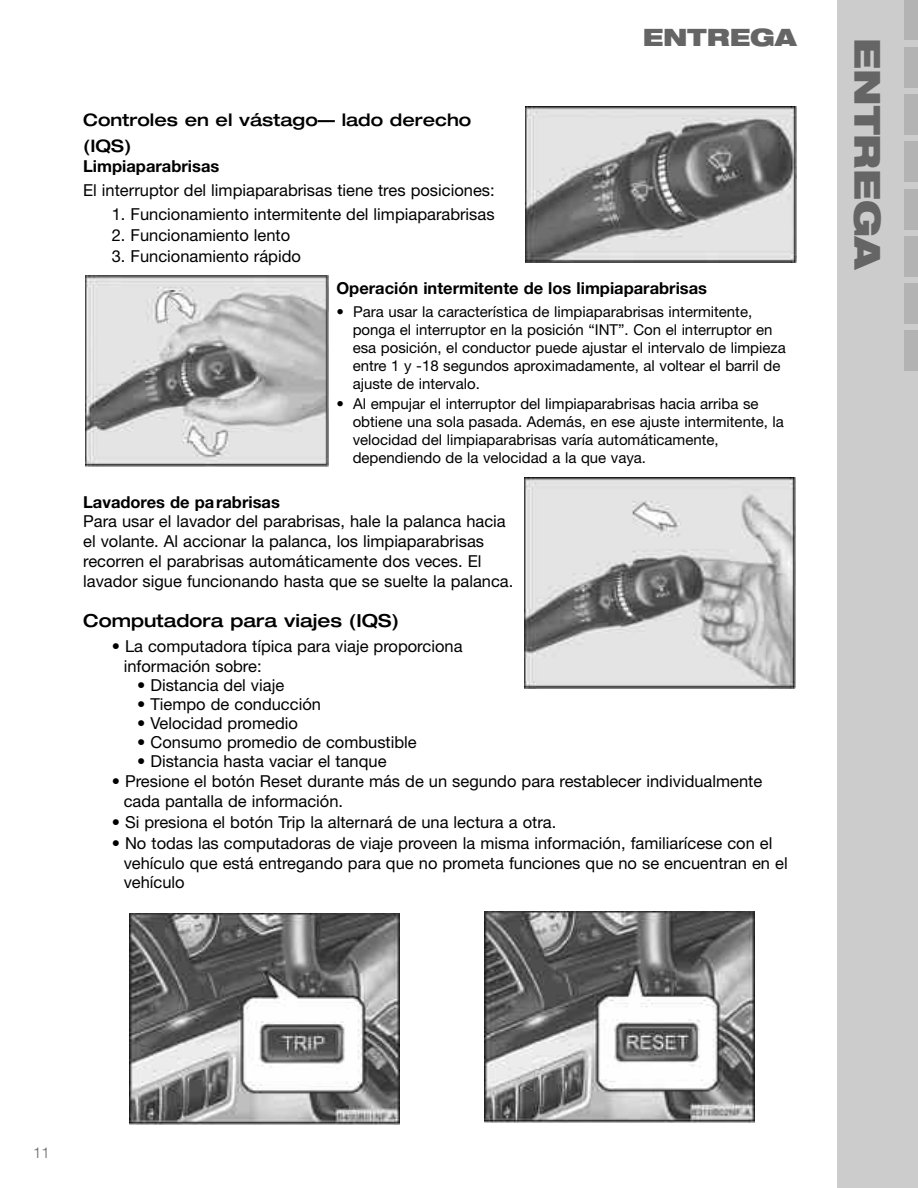
<style>
.page{position:relative;width:918px;height:1188px;background:#fff}
.page>*{position:absolute;margin:0;border:0;box-sizing:border-box;transform-origin:0 0}
.t1{font:900 expanded 36px "Helvetica Neue LT";color:#656565}
.t2{font:900 expanded 24px "Helvetica Neue LT";color:#656565}
.t3{font:500 expanded 18px "Helvetica Neue LT";color:#000}
.t4{font:500 expanded 17.25px/25.7px "Helvetica Neue LT";color:#000}
.t5{font:16.5px/19.8px "Helvetica Neue";color:#000}
.t6{font:700 16.5px "Helvetica Neue";color:#000}
.t7{font:15px/18px "Helvetica Neue";color:#000}
.t8{font:300 15px "Helvetica Neue LT";color:#656565}
</style>
<div class="page">
<div style="left:837px;top:0;width:81px;height:1188px;background:#ccc"></div>
<div style="left:904px;top:47px;width:14px;height:41px;background:#b3b3b3"></div>
<div style="left:904px;top:0;width:14px;height:40px;background:#b3b3b3"></div>
<div style="left:904px;top:94px;width:14px;height:41px;background:#b3b3b3"></div>
<div style="left:904px;top:142px;width:14px;height:40px;background:#b3b3b3"></div>
<div style="left:904px;top:189px;width:14px;height:41px;background:#b3b3b3"></div>
<div style="left:904px;top:236px;width:14px;height:41px;background:#b3b3b3"></div>
<div style="left:904px;top:284px;width:14px;height:40px;background:#b3b3b3"></div>
<div style="left:904px;top:331px;width:14px;height:40px;background:#b3b3b3"></div>
<img style="left:526px;top:106px;width:270px;height:156px">
<img style="left:86px;top:276px;width:242px;height:190px">
<div style="left:521px;top:475px;width:275px;height:216px;background:linear-gradient(to right,#fff,#fff)"></div>
<img style="left:525px;top:477px;width:270px;height:212px">
<img style="left:129px;top:913px;width:270px;height:211px">
<img style="left:484px;top:912px;width:271px;height:211px">
<p class="t4" style="left:83px;top:107px;width:390px">Controles en el vástago— lado derecho (IQS)</p>
<p class="t6" style="left:83px;top:160px;width:138px">Limpiaparabrisas</p>
<p class="t5" style="left:83px;top:182px;width:413px">El interruptor del limpiaparabrisas tiene tres posiciones:</p>
<p class="t5" style="left:112px;top:206px;width:384px">1. Funcionamiento intermitente del limpiaparabrisas</p>
<p class="t5" style="left:112px;top:227px;width:180px">2. Funcionamiento lento</p>
<p class="t5" style="left:112px;top:248px;width:191px">3. Funcionamiento rápido</p>
<h2 class="t2" style="left:643px;top:21px;width:155px">ENTREGA</h2>
<p class="t6" style="left:336px;top:282px;width:372px">Operación intermitente de los limpiaparabrisas</p>
<p class="t7" style="left:353px;top:304px;width:435px;text-indent:-16px">• Para usar la característica de limpiaparabrisas intermitente, ponga el interruptor en la posición “INT”. Con el interruptor en esa posición, el conductor puede ajustar el intervalo de limpieza entre 1 y -18 segundos aproximadamente, al voltear el barril de ajuste de intervalo.</p>
<p class="t7" style="left:353px;top:396px;width:433px;text-indent:-16px">• Al empujar el interruptor del limpiaparabrisas hacia arriba se obtiene una sola pasada. Además, en ese ajuste intermitente, la velocidad del limpiaparabrisas varía automáticamente, dependiendo de la velocidad a la que vaya.</p>
<p class="t6" style="left:83px;top:496px;width:198px">Lavadores de parabrisas</p>
<p class="t5" style="left:83px;top:513px;width:432px">Para usar el lavador del parabrisas, hale la palanca hacia el volante. Al accionar la palanca, los limpiaparabrisas recorren el parabrisas automáticamente dos veces. El lavador sigue funcionando hasta que se suelte la palanca.</p>
<p class="t3" style="left:83px;top:610px;width:318px">Computadora para viajes (IQS)</p>
<p class="t5" style="left:124px;top:638px;width:340px;text-indent:-12px">• La computadora típica para viaje proporciona información sobre:</p>
<p class="t5" style="left:137px;top:677px;width:149px">• Distancia del viaje</p>
<p class="t5" style="left:137px;top:696px;width:185px">• Tiempo de conducción</p>
<p class="t5" style="left:137px;top:715px;width:162px">• Velocidad promedio</p>
<p class="t5" style="left:137px;top:734px;width:281px">• Consumo promedio de combustible</p>
<p class="t5" style="left:137px;top:753px;width:251px">• Distancia hasta vaciar el tanque</p>
<p class="t5" style="left:124px;top:773px;width:640px;text-indent:-12px">• Presione el botón Reset durante más de un segundo para restablecer individualmente cada pantalla de información.</p>
<p class="t5" style="left:112px;top:814px;width:446px">• Si presiona el botón Trip la alternará de una lectura a otra.</p>
<p class="t5" style="left:124px;top:835px;width:666px;text-indent:-12px">• No todas las computadoras de viaje proveen la misma información, familiarícese con el vehículo que está entregando para que no prometa funciones que no se encuentran en el vehículo</p>
<h1 class="t1" style="left:891px;top:38px;width:234px;rotate:90deg">ENTREGA</h1>
<p class="t8" style="left:33px;top:1144px;width:18px">11</p>
</div>
